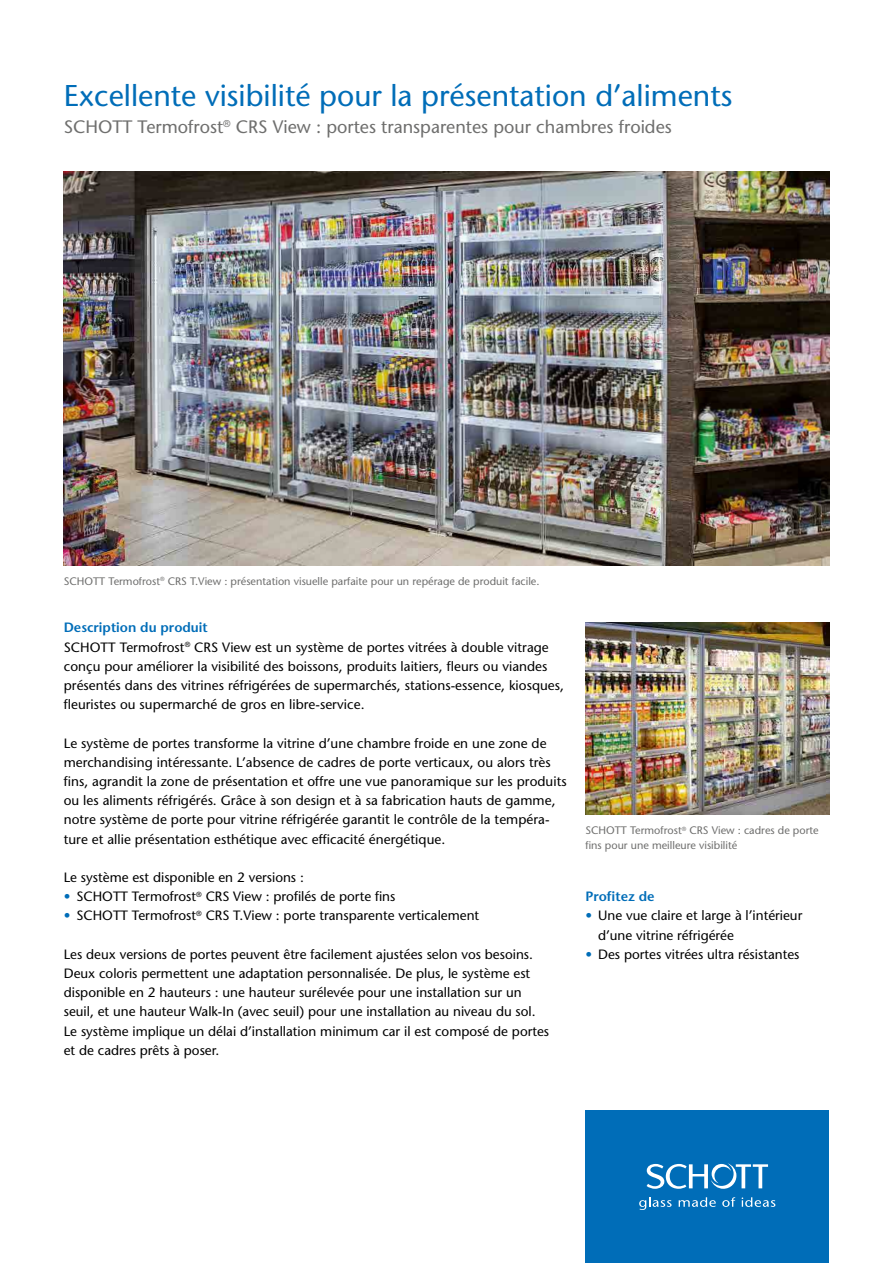
<style>
.page{position:relative;width:893px;height:1263px;background:#fff}
.page>*{position:absolute;margin:0;border:0;box-sizing:border-box;transform-origin:0 0}
.t1{font:500 30px "Stone Sans Std";color:#006db8}
.t2{font:500 18px "Stone Sans Std";color:#6f6f6e}
.t3{font:500 13.5px/19.2px "Stone Sans Std";letter-spacing:.005em;color:#000}
.t4{font:600 13.5px "Stone Sans Std";color:#006db8}
.t5{font:500 10.8px/14.2px "Stone Sans Std";color:#6f6f6e}
.s1{font-weight:600;color:#006db8}
.s2{color:#006db8}
</style>
<div class="page">
<div style="left:585px;top:1110px;width:244px;height:153px;background:#006db8"></div>
<svg style="left:639px;top:1197px;width:33px;height:13px"></svg>
<svg style="left:679px;top:1197px;width:37px;height:10px"></svg>
<svg style="left:722px;top:1197px;width:13px;height:10px"></svg>
<svg style="left:742px;top:1197px;width:33px;height:10px"></svg>
<svg style="left:647px;top:1163px;width:121px;height:26px"></svg>
<img style="left:64px;top:171px;width:765px;height:394px">
<img style="left:585px;top:623px;width:244px;height:192px">
<h1 class="t1" style="left:64px;top:78px;width:670px">Excellente visibilité pour la présentation d’aliments</h1>
<h2 class="t2" style="left:64px;top:116px;width:609px">SCHOTT Termofrost<sup>®</sup> CRS View : portes transparentes pour chambres froides</h2>
<p class="t5" style="left:64px;top:574px;width:477px">SCHOTT Termofrost<sup>®</sup> CRS T.View : présentation visuelle parfaite pour un repérage de produit facile.</p>
<p class="t3" style="left:64px;top:618px;width:502px"><span class="s1">Description du produit<br></span>SCHOTT Termofrost<sup>®</sup> CRS View est un système de portes vitrées à double vitrage conçu pour améliorer la visibilité des boissons, produits laitiers, fleurs ou viandes présentés dans des vitrines réfrigérées de supermarchés, stations-essence, kiosques, fleuristes ou supermarché de gros en libre-service.</p>
<p class="t3" style="left:64px;top:733px;width:504px">Le système de portes transforme la vitrine d’une chambre froide en une zone de merchandising intéressante. L’absence de cadres de porte verticaux, ou alors très fins, agrandit la zone de présentation et offre une vue panoramique sur les produits ou les aliments réfrigérés. Grâce à son design et à sa fabrication hauts de gamme, notre système de porte pour vitrine réfrigérée garantit le contrôle de la tempéra&shy;ture et allie présentation esthétique avec efficacité énergétique.</p>
<p class="t3" style="left:64px;top:868px;width:242px">Le système est disponible en 2 versions :</p>
<p class="t3" style="left:64px;top:887px;width:333px"><span class="s2">•</span> SCHOTT Termofrost<sup>®</sup> CRS View : profilés de porte fins</p>
<p class="t3" style="left:64px;top:906px;width:417px"><span class="s2">•</span> SCHOTT Termofrost<sup>®</sup> CRS T.View : porte transparente verticalement</p>
<p class="t3" style="left:64px;top:944px;width:487px">Les deux versions de portes peuvent être facilement ajustées selon vos besoins.<br>Deux coloris permettent une adaptation personnalisée. De plus, le système est disponible en 2 hauteurs : une hauteur surélevée pour une installation sur un seuil, et une hauteur Walk-In (avec seuil) pour une installation au niveau du sol.<br>Le système implique un délai d’installation minimum car il est composé de portes et de cadres prêts à poser.</p>
<p class="t5" style="left:585px;top:823px;width:235px">SCHOTT Termofrost<sup>®</sup> CRS View : cadres de porte fins pour une meilleure visibilité</p>
<p class="t4" style="left:585px;top:888px;width:71px">Profitez de</p>
<p class="t3" style="left:598px;top:906px;width:206px;text-indent:-13px"><span class="s2">•</span> Une vue claire et large à l’intérieur d’une vitrine réfrigérée</p>
<p class="t3" style="left:585px;top:944px;width:216px"><span class="s2">•</span> Des portes vitrées ultra résistantes</p>
</div>
